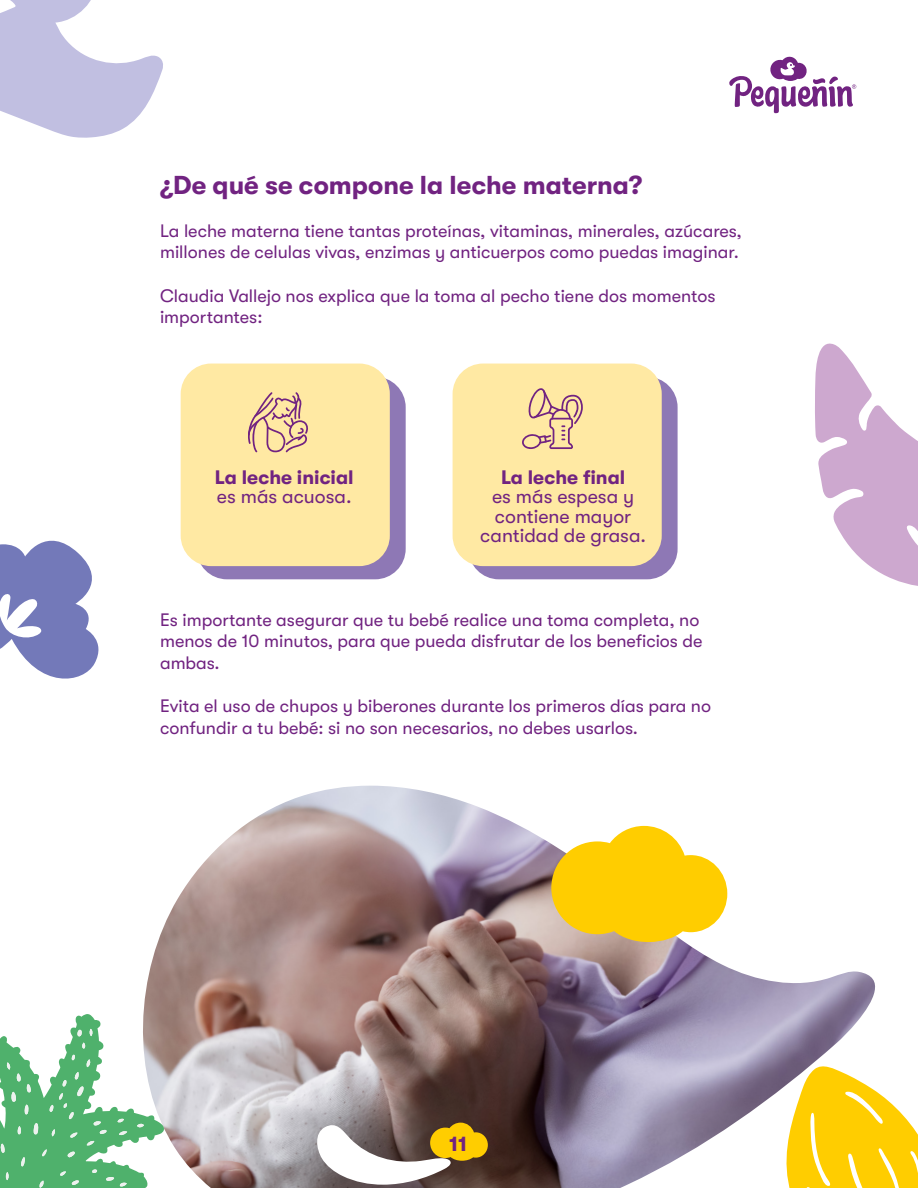
<style>
.page{position:relative;width:918px;height:1188px;background:#fff}
.page>*{position:absolute;margin:0;border:0;box-sizing:border-box;transform-origin:0 0}
.t1{font:700 25.95px "GT Walsheim Pro";color:#712381}
.t2{font:700 21px "GT Walsheim Pro";color:#712381}
.t3{font:19.5px/19.5px "GT Walsheim Pro";color:#712381;text-align:center}
.t4{font:700 19.5px "GT Walsheim Pro";color:#712381}
.t5{font:18px/21.6px "GT Walsheim Pro";color:#712381}
</style>
<div class="page">
<img style="left:143px;top:786px;width:732px;height:402px">
<svg style="left:0;top:540px;width:99px;height:139px"></svg>
<svg style="left:729px;top:56px;width:127px;height:57px"></svg>
<svg style="left:0;top:1012px;width:165px;height:176px"></svg>
<svg style="left:781px;top:1063px;width:137px;height:125px"></svg>
<svg style="left:815px;top:343px;width:103px;height:243px"></svg>
<svg style="left:0;top:0;width:163px;height:138px"></svg>
<svg style="left:551px;top:826px;width:176px;height:116px"></svg>
<div style="left:197px;top:377px;width:209px;height:202px;background:#8e78b5;border-radius:31px"></div>
<div style="left:181px;top:364px;width:209px;height:202px;background:#ffe9a3;border-radius:31px"></div>
<div style="left:468px;top:377px;width:210px;height:202px;background:#8e78b5;border-radius:31px"></div>
<div style="left:453px;top:364px;width:209px;height:202px;background:#ffe9a3;border-radius:31px"></div>
<svg style="left:248px;top:392px;width:60px;height:60px"></svg>
<svg style="left:522px;top:388px;width:61px;height:61px"></svg>
<svg style="left:430px;top:1123px;width:58px;height:38px;background:#d1a60e"></svg>
<h1 class="t1" style="left:160px;top:170px;width:484px">¿De qué se compone la leche materna?</h1>
<p class="t5" style="left:160px;top:220px;width:583px">La leche materna tiene tantas proteínas, vitaminas, minerales, azúcares, millones de celulas vivas, enzimas y anticuerpos como puedas imaginar.</p>
<p class="t5" style="left:160px;top:285px;width:557px">Claudia Vallejo nos explica que la toma al pecho tiene dos momentos importantes:</p>
<p class="t4" style="left:215px;top:466px;width:140px">La leche inicial</p>
<p class="t3" style="left:217px;top:487px;width:136px">es más acuosa.</p>
<p class="t4" style="left:501px;top:466px;width:126px">La leche final</p>
<p class="t3" style="left:480px;top:487px;width:167px">es más espesa y contiene mayor cantidad de grasa.</p>
<p class="t5" style="left:160px;top:609px;width:544px">Es importante asegurar que tu bebé realice una toma completa, no menos de 10 minutos, para que pueda disfrutar de los beneficios de ambas.</p>
<p class="t5" style="left:160px;top:695px;width:553px">Evita el uso de chupos y biberones durante los primeros días para no confundir a tu bebé: si no son necesarios, no debes usarlos.</p>
<p class="t2" style="left:449px;top:1132px;width:20px">11</p>
</div>
